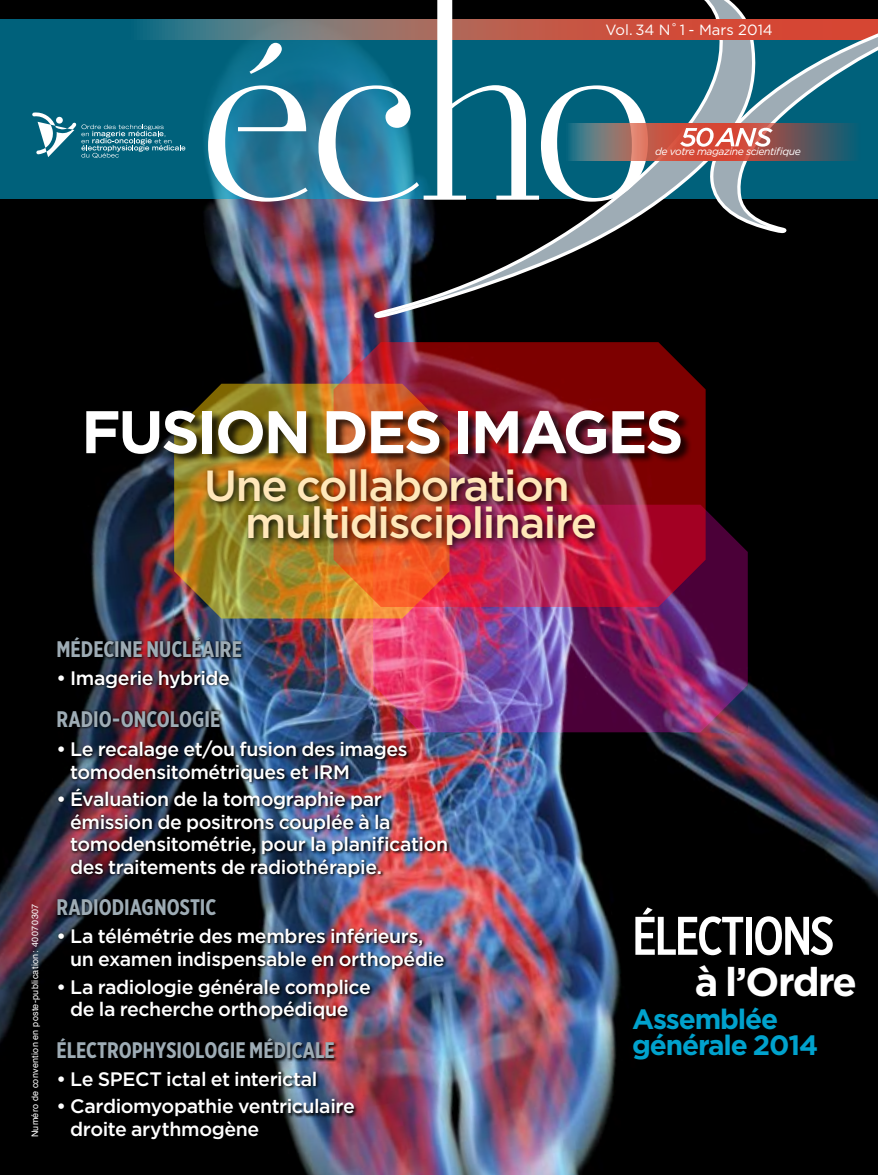
<style>
.page{position:relative;width:878px;height:1175px;background:#fff}
.page>*{position:absolute;margin:0;border:0;box-sizing:border-box;transform-origin:0 0}
.t1{font:240.9px "Mussica";color:#fff}
.t2{font:700 60px "Gotham";letter-spacing:-.04em;color:#fff}
.t3{font:500 54.15px "Gotham X Narrow";letter-spacing:-.04em;color:#fff}
.t4{font:500 43.5px/37.5px "Gotham";letter-spacing:-.03em;color:#ffe7b9}
.t5{font:700 39.9px "Gotham";letter-spacing:-.045em;color:#fff}
.t6{font:700 27.9px/26.2px "Gotham";letter-spacing:-.04em;color:#00a2cd}
.t7{font:700 22.5px "Gotham X Narrow";color:#9eacb5}
.t8{font:500 19.5px/22.5px "Gotham";letter-spacing:-.02em;color:#fff}
.t9{font:14.85px "Gotham";color:#fff}
.t10{font:italic 10.35px "Gotham";letter-spacing:-.04em;color:#fff}
.t11{font:9px "Helvetica";letter-spacing:.03em;color:#fff}
</style>
<div class="page">
<img style="left:0;top:0;width:878px;height:1174px">
<div style="left:636px;top:906px;width:221px;height:92px;background:#000"></div>
<svg style="left:0;top:19px;width:372px;height:179px;background:#0d6a87"></svg>
<img style="left:373px;top:504px;width:374px;height:228px">
<img style="left:174px;top:384px;width:275px;height:234px">
<img style="left:333px;top:342px;width:372px;height:265px">
<div style="left:88px;top:412px;width:603px;height:51px;background:#000;opacity:.75"></div>
<div style="left:203px;top:464px;width:401px;height:90px;background:#000;opacity:.96"></div>
<svg style="left:372px;top:0;width:383px;height:320px;background:#134150"></svg>
<svg style="left:127px;top:19px;width:553px;height:21px;background:#8f6964"></svg>
<svg style="left:32px;top:112px;width:153px;height:46px;background:#2e7d92"></svg>
<svg style="left:564px;top:123px;width:116px;height:37px;background:#8c6a65"></svg>
<svg style="left:680px;top:0;width:198px;height:235px;background:#4d5d65"></svg>
<img style="left:56px;top:636px;width:393px;height:506px">
<h1 class="t1" style="left:201px;top:-63px;width:456px">écho</h1>
<p class="t9" style="left:605px;top:20px;width:169px">Vol. 34 N˚1 - Mars 2014</p>
<p class="t10" style="left:655px;top:145px;width:147px">de votre magazine scientifique</p>
<h2 class="t2" style="left:81px;top:392px;width:603px">FUSION DES IMAGES</h2>
<h3 class="t4" style="left:245px;top:466px;width:353px;text-indent:-41px">Une collaboration multidisciplinaire</h3>
<p class="t11" style="left:28px;top:1137px;width:235px;rotate:-90deg">Numéro de convention en poste-publication: 40 070 307</p>
<p class="t7" style="left:56px;top:635px;width:187px">MÉDECINE NUCLÉAIRE</p>
<p class="t8" style="left:56px;top:667px;width:175px">• Imagerie hybride</p>
<p class="t7" style="left:56px;top:705px;width:165px">RADIO-ONCOLOGIE</p>
<p class="t8" style="left:70px;top:737px;width:339px;text-indent:-14px">• Le recalage et/ou fusion des images tomodensitométriques et IRM</p>
<p class="t8" style="left:70px;top:788px;width:379px;text-indent:-14px">• Évaluation de la tomographie par émission de positrons couplée à la tomodensitométrie, pour la planification des traitements de radiothérapie.</p>
<p class="t7" style="left:56px;top:893px;width:161px">RADIODIAGNOSTIC</p>
<p class="t8" style="left:70px;top:924px;width:376px;text-indent:-14px">• La télémétrie des membres inférieurs, un examen indispensable en orthopédie</p>
<p class="t8" style="left:56px;top:975px;width:316px;text-align:center">• La radiologie générale complice de la recherche orthopédique</p>
<p class="t7" style="left:56px;top:1035px;width:280px">ÉLECTROPHYSIOLOGIE MÉDICALE</p>
<p class="t8" style="left:56px;top:1067px;width:262px">• Le SPECT ictal et interictal</p>
<p class="t8" style="left:56px;top:1095px;width:300px">• Cardiomyopathie ventriculaire</p>
<p class="t8" style="left:70px;top:1117px;width:191px">droite arythmogène</p>
<h3 class="t3" style="left:632px;top:902px;width:203px">ÉLECTIONS</h3>
<h3 class="t5" style="left:694px;top:955px;width:164px">à l’Ordre</h3>
<h3 class="t6" style="left:632px;top:1005px;width:188px">Assemblée générale 2014</h3>
</div>
